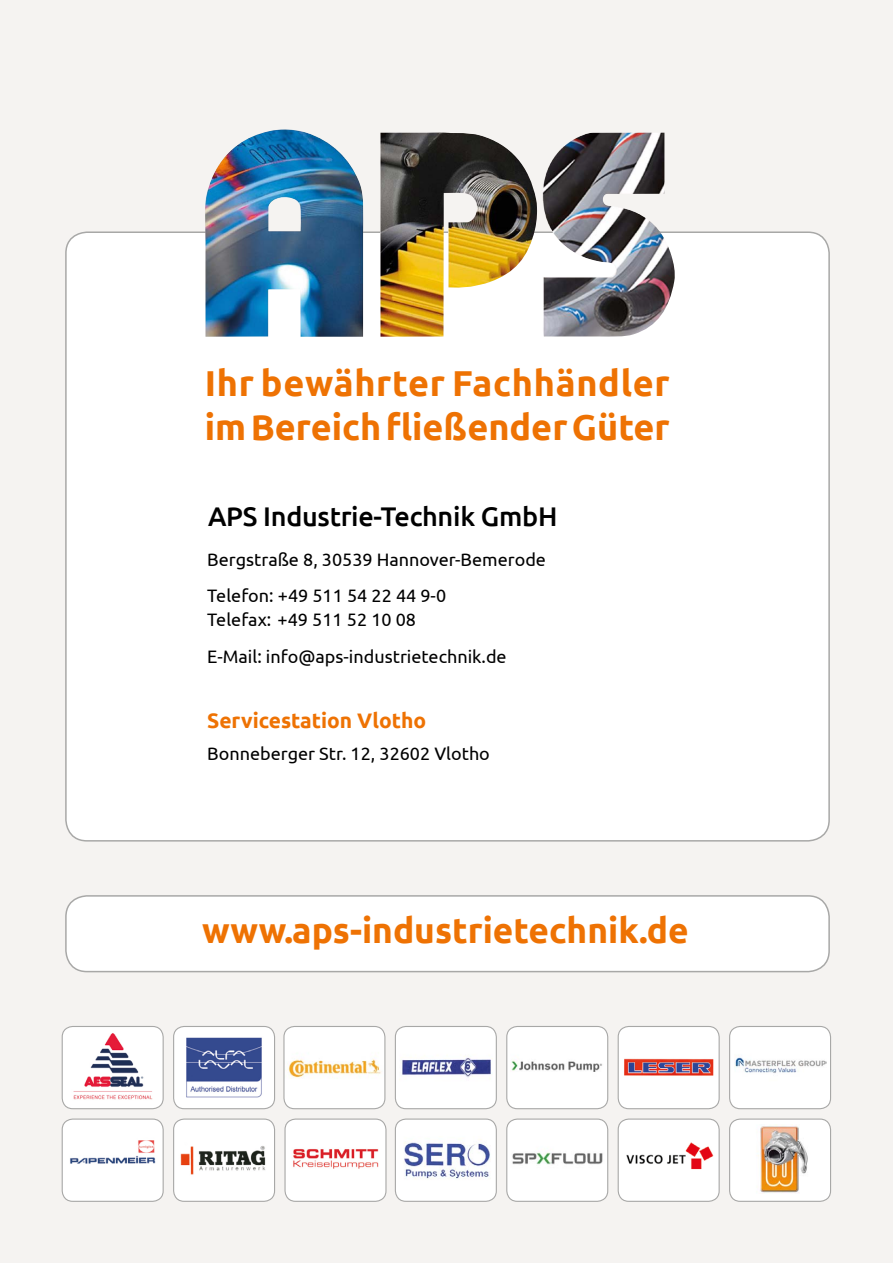
<style>
.page{position:relative;width:893px;height:1263px;background:#f5f3f1}
.page>*{position:absolute;margin:0;border:0;box-sizing:border-box;transform-origin:0 0}
.t1{font:700 36px/44.2px "Ubuntu";color:#ee7203}
.t2{font:700 35.25px "Ubuntu";color:#ee7203}
.t3{font:500 27px "Ubuntu";letter-spacing:-.01em;color:#000}
.t4{font:700 21px "Ubuntu";color:#ee7203}
.t5{font:18px/36.8px "Ubuntu";color:#000}
</style>
<div class="page">
<div style="left:66px;top:232px;width:763px;height:609px;background:#fff;border-radius:21px"></div>
<img style="left:205px;top:129px;width:471px;height:208px">
<div style="left:66px;top:896px;width:763px;height:75px;background:#fff;border-radius:21px"></div>
<div style="left:65px;top:895px;width:765px;height:77px;border:2px solid #a8a8a7;border-radius:21px"></div>
<div style="left:62px;top:1026px;width:101px;height:83px;background:#fff;border-radius:11px"></div>
<img style="left:66px;top:1029px;width:87px;height:71px">
<div style="left:62px;top:1026px;width:102px;height:83px;border:1px solid #a8a8a7;border-radius:11px"></div>
<img style="left:285px;top:1026px;width:100px;height:83px">
<div style="left:283px;top:1026px;width:102px;height:83px;border:1px solid #a8a8a7;border-radius:11px"></div>
<div style="left:507px;top:1026px;width:101px;height:83px;background:#fff;border-radius:11px"></div>
<img style="left:511px;top:1060px;width:91px;height:12px">
<div style="left:506px;top:1026px;width:102px;height:83px;border:1px solid #a8a8a7;border-radius:11px"></div>
<div style="left:62px;top:1119px;width:101px;height:82px;background:#fff;border-radius:11px"></div>
<img style="left:70px;top:1140px;width:86px;height:24px">
<div style="left:62px;top:1118px;width:102px;height:84px;border:1px solid #a8a8a7;border-radius:11px"></div>
<img style="left:395px;top:1120px;width:100px;height:80px">
<div style="left:395px;top:1118px;width:102px;height:84px;border:1px solid #a8a8a7;border-radius:11px"></div>
<div style="left:618px;top:1119px;width:101px;height:82px;background:#fff;border-radius:11px"></div>
<img style="left:626px;top:1142px;width:88px;height:28px">
<div style="left:618px;top:1118px;width:102px;height:84px;border:1px solid #a8a8a7;border-radius:11px"></div>
<div style="left:174px;top:1026px;width:101px;height:83px;background:#fff;border-radius:11px"></div>
<img style="left:186px;top:1037px;width:76px;height:61px">
<div style="left:173px;top:1026px;width:102px;height:83px;border:1px solid #a8a8a7;border-radius:11px"></div>
<div style="left:395px;top:1026px;width:101px;height:83px;background:#fff;border-radius:11px"></div>
<img style="left:402px;top:1056px;width:89px;height:23px">
<div style="left:395px;top:1026px;width:102px;height:83px;border:1px solid #a8a8a7;border-radius:11px"></div>
<img style="left:618px;top:1026px;width:100px;height:83px">
<div style="left:618px;top:1026px;width:102px;height:83px;border:1px solid #a8a8a7;border-radius:11px"></div>
<div style="left:730px;top:1026px;width:100px;height:83px;background:#fff;border-radius:11px"></div>
<img style="left:734px;top:1057px;width:92px;height:16px">
<div style="left:729px;top:1026px;width:102px;height:83px;border:1px solid #a8a8a7;border-radius:11px"></div>
<div style="left:285px;top:1119px;width:101px;height:82px;background:#fff;border-radius:11px"></div>
<img style="left:289px;top:1121px;width:93px;height:78px">
<div style="left:284px;top:1118px;width:103px;height:84px;border:1px solid #a8a8a7;border-radius:11px"></div>
<div style="left:507px;top:1119px;width:101px;height:82px;background:#fff;border-radius:11px"></div>
<img style="left:511px;top:1120px;width:93px;height:80px">
<div style="left:506px;top:1118px;width:102px;height:84px;border:1px solid #a8a8a7;border-radius:11px"></div>
<div style="left:730px;top:1119px;width:100px;height:82px;background:#fff;border-radius:11px"></div>
<img style="left:758px;top:1124px;width:50px;height:69px">
<div style="left:729px;top:1118px;width:102px;height:84px;border:1px solid #a8a8a7;border-radius:11px"></div>
<img style="left:175px;top:1120px;width:100px;height:80px">
<div style="left:173px;top:1118px;width:102px;height:84px;border:1px solid #a8a8a7;border-radius:11px"></div>
<h1 class="t1" style="left:205px;top:360px;width:466px">Ihr bewährter Fachhändler im Bereich fließender Güter</h1>
<h3 class="t3" style="left:208px;top:499px;width:351px">APS Industrie-Technik GmbH</h3>
<p class="t5" style="left:207px;top:540px;width:340px">Bergstraße 8, 30539 Hannover-Bemerode<br>Telefon: +49 511 54 22 44 9-0</p>
<p class="t5" style="left:207px;top:601px;width:301px">Telefax: +49 511 52 10 08<br>E-Mail: info@aps-industrietechnik.de</p>
<p class="t4" style="left:207px;top:707px;width:221px">Servicestation Vlotho</p>
<p class="t5" style="left:207px;top:735px;width:284px">Bonneberger Str. 12, 32602 Vlotho</p>
<h2 class="t2" style="left:202px;top:909px;width:488px">www.aps-industrietechnik.de</h2>
</div>
